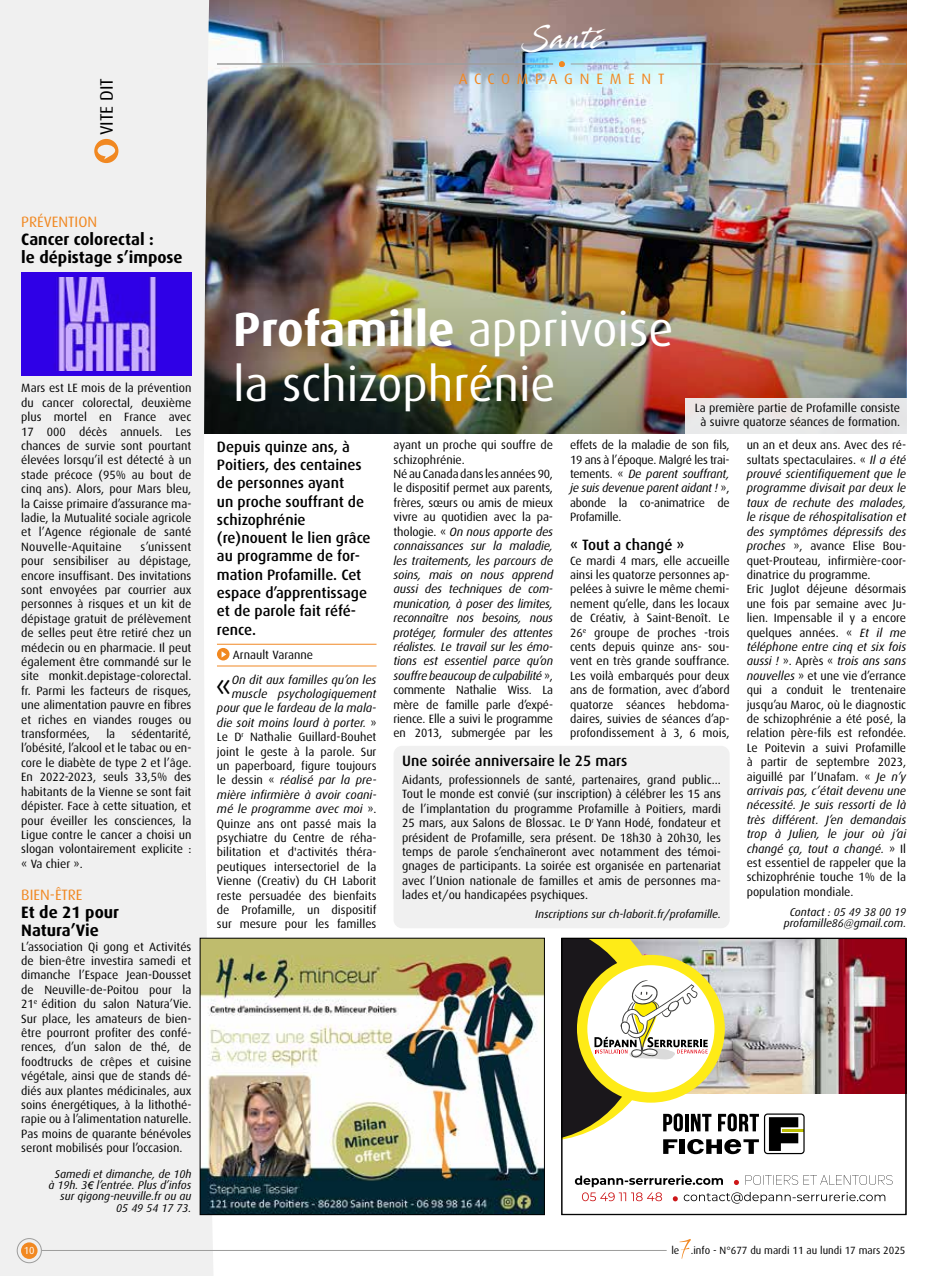
<style>
.page{position:relative;width:936px;height:1276px;background:#fff}
.page>*{position:absolute;margin:0;border:0;box-sizing:border-box;transform-origin:0 0}
.t1{font:48px/55.5px "Dax";color:#fff}
.t2{font:33px "Dax";color:#000}
.t3{font:30px "Stingray";letter-spacing:.04em;color:#fff;scale:.74 1}
.t4{font:18px "Dax";color:#000}
.t5{font:700 16.5px/18px "Dax";color:#000}
.t6{font:500 15px/18.3px "Dax";color:#000}
.t7{font:15px "Dax";color:#f18821}
.t8{font:15px "Dax";letter-spacing:.45em;color:#f18821}
.t9{font:12px/14.4px "Dax";color:#000;text-align:justify}
.t10{font:italic 12px/14.4px "Dax";letter-spacing:-.015em;color:#000}
.t11{font:italic 11.25px/11.2px "Dax";color:#000;text-align:center}
.t12{font:10.5px "Dax";color:#000}
.t13{font:10.2px "Dax";color:#fff}
.s1{font-weight:700}
.s2{font-style:normal}
.s3{font-style:italic}
.s4{font-family:"Arial";font-size:10.5px}
</style>
<div class="page">
<img style="left:215px;top:0;width:691px;height:196px">
<img style="left:215px;top:196px;width:691px;height:237px">
<div style="left:0;top:0;width:215px;height:1276px;background:#f0f0f0"></div>
<hr style="left:217px;top:644px;width:159px;height:1px;background:#f18825">
<svg style="left:217px;top:648px;width:12px;height:12px"></svg>
<hr style="left:217px;top:666px;width:159px;height:1px;background:#f18825">
<div style="left:685px;top:398px;width:221px;height:35px;background:#e9e9e9"></div>
<hr style="left:570px;top:64px;width:336px;height:1px;background:#9d9d9c">
<svg style="left:94px;top:139px;width:24px;height:24px"></svg>
<hr style="left:217px;top:64px;width:336px;height:1px;background:#9d9d9c">
<svg style="left:559px;top:61px;width:5px;height:6px"></svg>
<div style="left:21px;top:1242px;width:17px;height:17px;background:#f18821;border-radius:50%"></div>
<div style="left:17px;top:1238px;width:25px;height:25px;border:1px solid #9d9d9c;border-radius:50%"></div>
<img style="left:202px;top:940px;width:340px;height:272px">
<div style="left:200px;top:938px;width:344px;height:276px;border:1px solid #000"></div>
<hr style="left:42px;top:1250px;width:624px;height:1px;background:#9d9d9c">
<svg style="left:679px;top:1239px;width:11px;height:19px"></svg>
<img style="left:804px;top:940px;width:100px;height:153px">
<svg style="left:575px;top:1175px;width:317px;height:28px"></svg>
<svg style="left:563px;top:940px;width:241px;height:214px"></svg>
<div style="left:561px;top:938px;width:345px;height:276px;border:1px solid #000"></div>
<div style="left:21px;top:272px;width:170px;height:104px;background:#3100e5"></div>
<img style="left:54px;top:277px;width:104px;height:93px">
<div style="left:393px;top:746px;width:336px;height:182px;background:#f0f0f0;border-radius:9px"></div>
<h3 class="t4" style="left:96px;top:135px;width:59px;rotate:-90deg">VITE DIT</h3>
<p class="t7" style="left:21px;top:213px;width:77px">PRÉVENTION</p>
<h3 class="t5" style="left:21px;top:230px;width:163px">Cancer colorectal :<br>le dépistage s’impose</h3>
<h3 class="t3" style="left:521px;top:18px;width:112px">Santé</h3>
<p class="t8" style="left:458px;top:71px;width:207px">ACCOMPAGNEMENT</p>
<h1 class="t1" style="left:233px;top:302px;width:442px"><span class="s1">Profamille</span> apprivoise la schizophrénie</h1>
<p class="t9" style="left:21px;top:381px;width:172px">Mars est LE mois de la prévention du cancer colorectal, deuxième plus mortel en France avec 17 000 décès annuels. Les chances de survie sont pourtant élevées lorsqu’il est détecté à un stade précoce (95% au bout de cinq ans). Alors, pour Mars bleu, la Caisse primaire d’assurance ma&shy;ladie, la Mutualité sociale agricole et l’Agence régionale de santé Nouvelle-Aquitaine</p>
<p class="t9" style="left:694px;top:401px;width:207px;line-height:13.5px;text-align:center">La première partie de Profamille consiste à suivre quatorze séances de formation.</p>
<p class="t10" style="left:393px;top:438px;width:161px"><span class="s2">ayant un proche qui souffre de schizophrénie.<br>Né au Canada dans les années 90, le dispositif permet aux parents, frères, sœurs ou amis de mieux vivre au quotidien avec la pa&shy;thologie. «</span> On nous apporte des connaissances sur la maladie, les traitements, les parcours de soins, mais on nous apprend aussi des techniques de com&shy;munication, à poser des limites, reconnaître nos besoins, nous protéger, formuler des attentes réalistes. Le travail sur les émo&shy;tions est essentiel parce qu’on souffre beaucoup de culpabilité <span class="s2">», commente Nathalie Wiss. La mère de famille parle d’expé&shy;rience. Elle a suivi le programme en 2013, submergée par les</span></p>
<p class="t9" style="left:570px;top:438px;width:161px">effets de la maladie de son fils, 19 ans à l’époque. Malgré les trai&shy;tements. « <span class="s3">De parent souffrant, je suis devenue parent aidant !</span> », abonde la co-animatrice de Profamille.</p>
<p class="t9" style="left:746px;top:438px;width:161px;text-align:left">un an et deux ans. Avec des ré&shy;sultats spectaculaires. « <span class="s3">Il a été prouvé scientifiquement que le programme divisait par deux le taux de rechute des malades, le risque de réhospitalisation et des symptômes dépressifs des proches</span> », avance Elise Bou&shy;quet-Prouteau, infirmière-coor&shy;dinatrice du programme.<br>Eric Juglot déjeune désormais une fois par semaine avec Ju&shy;lien. Impensable il y a encore quelques années. « <span class="s3">Et il me téléphone entre cinq et six fois aussi !</span> ». Après « <span class="s3">trois ans sans nouvelles</span> » et une vie d’errance qui a conduit le trentenaire jusqu’au Maroc, où le diagnostic de schizophrénie a été posé, la relation père-fils est refondée.<br>Le Poitevin a suivi Profamille à partir de septembre 2023, aiguillé par l’Unafam. « <span class="s3">Je n’y arrivais pas, c’était devenu une nécessité. Je suis ressorti de là très différent. J’en demandais trop à Julien, le jour où j’ai changé ça, tout a changé.</span> » Il est essentiel de rappeler que la schizophrénie touche 1% de la population mondiale.</p>
<p class="t11" style="left:783px;top:906px;width:124px">Contact : 05 49 38 00 19 profamille86@gmail.com.</p>
<p class="t6" style="left:217px;top:437px;width:155px">Depuis quinze ans, à<br>Poitiers, des centaines de personnes ayant<br>un proche souffrant de schizophrénie (re)nouent le lien grâce au programme de for&shy;mation Profamille. Cet espace d’apprentissage et de parole fait réfé&shy;rence.</p>
<p class="t9" style="left:233px;top:647px;width:82px">Arnault Varanne</p>
<h2 class="t2" style="left:215px;top:668px;width:18px">«</h2>
<p class="t6" style="left:570px;top:536px;width:116px">« Tout a changé »</p>
<p class="t9" style="left:570px;top:553px;width:161px">Ce mardi 4 mars, elle accueille ainsi les quatorze personnes ap&shy;pelées à suivre le même chemi&shy;nement qu’elle, dans les locaux de Créativ, à Saint-Benoît. Le 26<sup>e</sup> groupe de proches -trois cents depuis quinze ans- sou&shy;vent en très grande souffrance.<br>Les voilà embarqués pour deux ans de formation, avec d’abord quatorze séances hebdoma&shy;daires, suivies de séances d’ap&shy;profondissement à 3, 6 mois,</p>
<p class="t9" style="left:21px;top:539px;width:172px;text-indent:119px">s’unissent pour sensibiliser au dépistage, encore insuffisant. Des invitations sont envoyées par courrier aux personnes à risques et un kit de dépistage gratuit de prélèvement de selles peut être retiré chez un médecin ou en pharmacie. Il peut également être commandé sur le site monkit.depistage-colorectal. fr. Parmi les facteurs de risques, une alimentation pauvre en fibres et riches en viandes rouges ou transformées,</p>
<p class="t9" style="left:217px;top:672px;width:161px;text-align:right"><span class="s3">On dit aux familles qu’on les muscle psychologiquement pour que le fardeau de la mala&shy;die soit moins lourd à porter.</span> »<br>Le D<sup>r</sup> Nathalie Guillard-Bouhet joint le geste à la parole. Sur un paperboard, figure toujours le dessin « <span class="s3">réalisé par la pre&shy;mière infirmière à avoir coani&shy;mé le programme avec moi</span> ».<br>Quinze ans ont passé mais la psychiatre du Centre de réha&shy;bilitation et d'activités théra&shy;peutiques intersectoriel de la<br>Vienne (Creativ) du CH Laborit reste persuadée des bienfaits de Profamille, un dispositif sur mesure pour les familles</p>
<p class="t9" style="left:21px;top:727px;width:172px;text-indent:110px">sédentarité, l’obésité, l’alcool et le tabac ou en&shy;core le diabète de type 2 et l’âge.<br>En 2022-2023, seuls 33,5% des habitants de la Vienne se sont fait dépister. Face à cette situation, et pour éveiller les consciences, la Ligue contre le cancer a choisi un slogan volontairement explicite : « Va chier ».</p>
<p class="t7" style="left:21px;top:886px;width:63px">BIEN-ÊTRE</p>
<h3 class="t5" style="left:21px;top:903px;width:99px">Et de 21 pour<br>Natura’Vie</h3>
<p class="t9" style="left:21px;top:939px;width:172px">L’association Qi gong et Activités de bien-être investira samedi et dimanche l’Espace Jean-Dousset de Neuville-de-Poitou pour la 21<sup>e</sup> édition du salon Natura’Vie.<br>Sur place, les amateurs de bien&shy;être pourront profiter des confé&shy;rences, d’un salon de thé, de foodtrucks de crêpes et cuisine végétale, ainsi que de stands dé&shy;diés aux plantes médicinales, aux soins énergétiques, à la lithothé&shy;rapie ou à l’alimentation naturelle.<br>Pas moins de quarante bénévoles seront mobilisés pour l’occasion.</p>
<p class="t11" style="left:48px;top:1168px;width:144px;text-align:right">Samedi et dimanche, de 10h à 19h. 3<span class="s4">€</span> l’entrée. Plus d’infos sur qigong-neuville.fr ou au<br>05 49 54 17 73.</p>
<p class="t13" style="left:24px;top:1245px;width:12px">10</p>
<p class="t12" style="left:671px;top:1244px;width:235px">le .info - N°677 du mardi 11 au lundi 17 mars 2025</p>
<p class="t9" style="left:106px;top:727px;width:10px">la</p>
<p class="t6" style="left:402px;top:752px;width:227px">Une soirée anniversaire le 25 mars</p>
<p class="t9" style="left:402px;top:772px;width:320px">Aidants, professionnels de santé, partenaires, grand public...<br>Tout le monde est convié (sur inscription) à célébrer les 15 ans de l’implantation du programme Profamille à Poitiers, mardi 25 mars, aux Salons de Blossac. Le D<sup>r</sup> Yann Hodé, fondateur et président de Profamille, sera présent. De 18h30 à 20h30, les temps de parole s’enchaîneront avec notamment des témoi&shy;gnages de participants. La soirée est organisée en partenariat avec l’Union nationale de familles et amis de personnes ma&shy;lades et/ou handicapées psychiques.</p>
<p class="t11" style="left:535px;top:908px;width:187px">Inscriptions sur ch-laborit.fr/profamille.</p>
</div>
